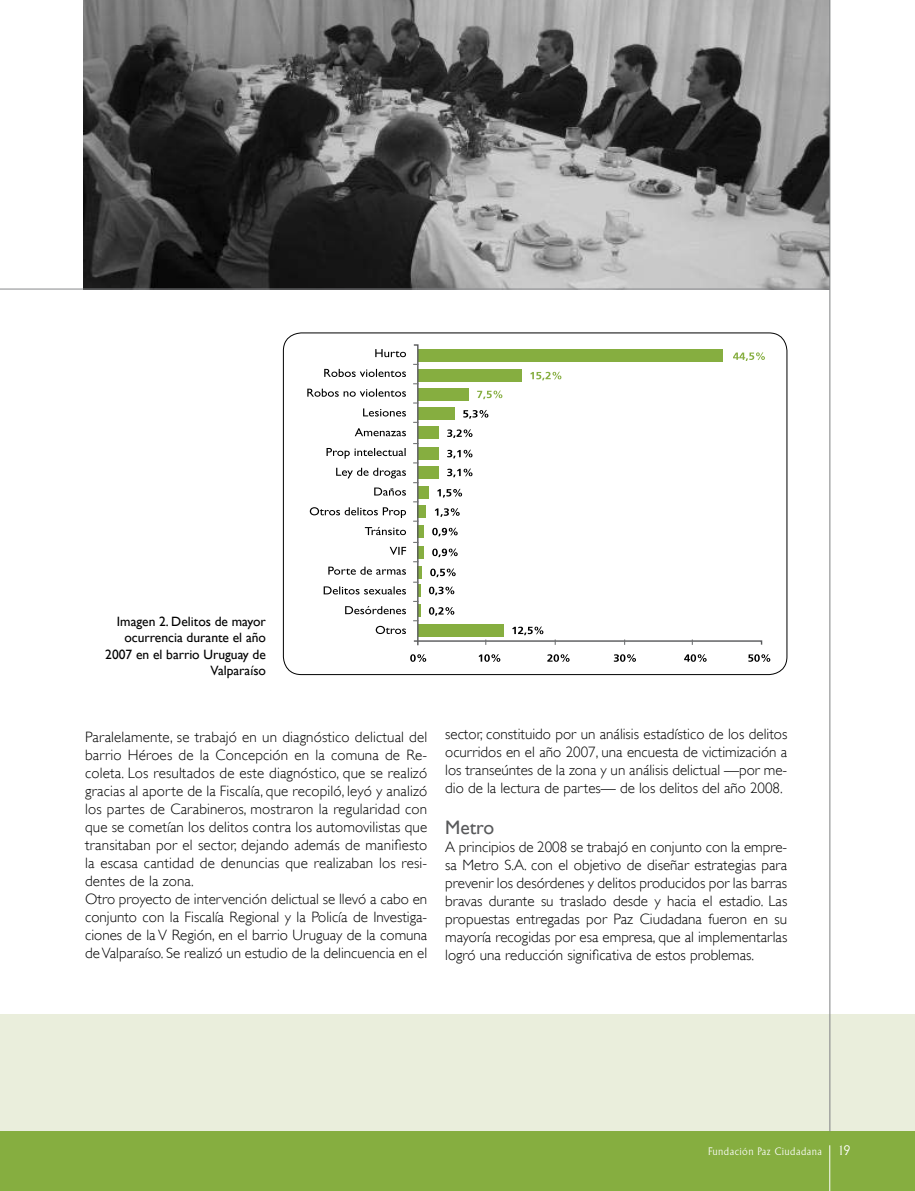
<style>
.page{position:relative;width:915px;height:1191px;background:#fff}
.page>*{position:absolute;margin:0;border:0;box-sizing:border-box;transform-origin:0 0}
.t1{font:19.5px "Gill Sans";color:#58595b}
.t2{font:300 15px/18px "Gill Sans";letter-spacing:.01em;color:#000;text-align:justify}
.t3{font:13.5px/16.2px "Gill Sans";color:#000;text-align:right}
.t4{font:300 10.5px "Adelon";letter-spacing:.04em;color:#fff}
.s1{font-size:13.5px}
</style>
<div class="page">
<div style="left:0;top:1131px;width:914px;height:60px;background:#86ae40"></div>
<hr style="left:829px;top:1145px;width:1px;height:46px;background:#fff">
<div style="left:0;top:1014px;width:914px;height:117px;background:#eaeedc"></div>
<img style="left:84px;top:0;width:745px;height:289px">
<hr style="left:829px;top:0;width:1px;height:1131px;background:#7e8082">
<svg style="left:410px;top:654px;width:360px;height:8px"></svg>
<svg style="left:413px;top:344px;width:351px;height:302px"></svg>
<svg style="left:375px;top:349px;width:31px;height:8px"></svg>
<svg style="left:324px;top:369px;width:82px;height:8px"></svg>
<svg style="left:307px;top:389px;width:99px;height:8px"></svg>
<svg style="left:363px;top:408px;width:43px;height:8px"></svg>
<svg style="left:354px;top:428px;width:52px;height:8px"></svg>
<svg style="left:326px;top:448px;width:79px;height:11px"></svg>
<svg style="left:336px;top:468px;width:70px;height:10px"></svg>
<svg style="left:310px;top:507px;width:96px;height:11px"></svg>
<svg style="left:365px;top:527px;width:41px;height:8px"></svg>
<svg style="left:389px;top:547px;width:17px;height:8px"></svg>
<svg style="left:328px;top:566px;width:78px;height:9px"></svg>
<svg style="left:323px;top:586px;width:83px;height:8px"></svg>
<svg style="left:345px;top:606px;width:61px;height:8px"></svg>
<svg style="left:375px;top:626px;width:31px;height:8px"></svg>
<svg style="left:374px;top:487px;width:32px;height:8px"></svg>
<hr style="left:0;top:289px;width:829px;height:1px;background:#88898c">
<p class="t3" style="left:105px;top:613px;width:162px">Imagen 2. Delitos de mayor ocurrencia durante el año<br>2007 en el barrio Uruguay de<br>Valparaíso</p>
<p class="t2" style="left:85px;top:728px;width:343px;text-align:left">Paralelamente, se trabajó en un diagnóstico delictual del barrio Héroes de la Concepción en la comuna de Re&shy;coleta. Los resultados de este diagnóstico, que se realizó gracias al aporte de la Fiscalía, que recopiló, leyó y analizó los partes de Carabineros, mostraron la regularidad con que se cometían los delitos contra los automovilistas que transitaban por el sector, dejando además de manifiesto la escasa cantidad de denuncias que realizaban los resi&shy;dentes de la zona.<br>Otro proyecto de intervención delictual se llevó a cabo en conjunto con la Fiscalía Regional y la Policía de Investiga&shy;ciones de la V Región, en el barrio Uruguay de la comuna de Valparaíso. Se realizó un estudio de la delincuencia en el</p>
<p class="t2" style="left:445px;top:725px;width:343px">sector, constituido por un análisis estadístico de los delitos ocurridos en el año 2007, una encuesta de victimización a los transeúntes de la zona y un análisis delictual —por me&shy;dio de la lectura de partes— de los delitos del año 2008.</p>
<h1 class="t1" style="left:445px;top:816px;width:51px">Metro</h1>
<p class="t2" style="left:445px;top:838px;width:343px">A principios de 2008 se trabajó en conjunto con la empre&shy;sa Metro S.A. con el objetivo de diseñar estrategias para prevenir los desórdenes y delitos producidos por las barras bravas durante su traslado desde y hacia el estadio. Las propuestas entregadas por Paz Ciudadana fueron en su mayoría recogidas por esa empresa, que al implementarlas logró una reducción significativa de estos problemas.</p>
<p class="t4" style="left:708px;top:1145px;width:135px">Fundación Paz Ciudadana <span class="s1">19</span></p>
</div>
